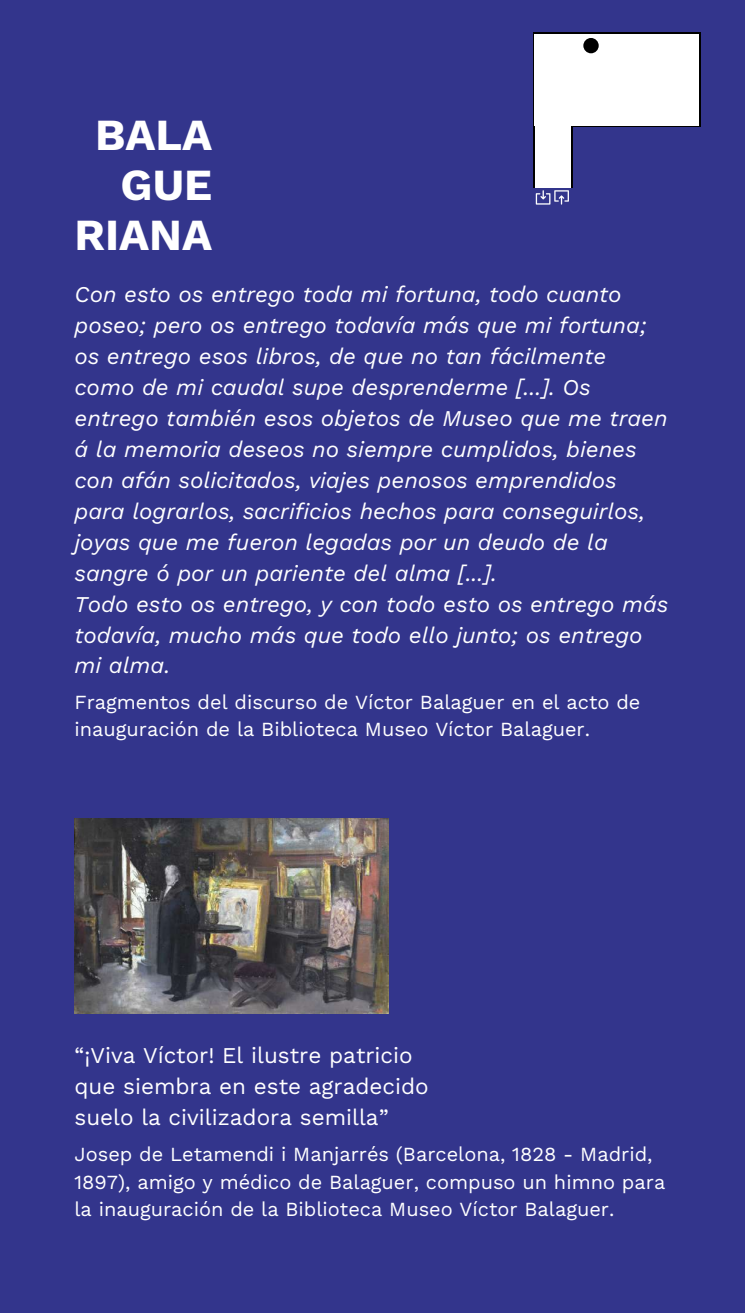
<style>
.page{position:relative;width:745px;height:1313px;background:#fff}
.page>*{position:absolute;margin:0;border:0;box-sizing:border-box;transform-origin:0 0}
.t1{font:700 44.38px/49.9px "Work Sans";color:#fff;text-align:right}
.t2{font:italic 22.5px/31px "Work Sans";color:#fff}
.t3{font:22.5px/31px "Work Sans";color:#fff}
.t4{font:20px/27.2px "Work Sans";color:#fff}
</style>
<div class="page">
<div style="left:0;top:0;width:744px;height:1312px;background:#33358c"></div>
<img style="left:74px;top:819px;width:315px;height:195px">
<svg style="left:533px;top:32px;width:167px;height:173px"></svg>
<h1 class="t1" style="left:74px;top:109px;width:139px">BALA<br>GUE<br>RIANA</h1>
<p class="t2" style="left:74px;top:279px;width:595px">Con esto os entrego toda mi fortuna, todo cuanto poseo; pero os entrego todavía más que mi fortuna; os entrego esos libros, de que no tan fácilmente como de mi caudal supe desprenderme [...]. Os entrego también esos objetos de Museo que me traen á la memoria deseos no siempre cumplidos, bienes con afán solicitados, viajes penosos emprendidos para lograrlos, sacrificios hechos para conseguirlos, joyas que me fueron legadas por un deudo de la sangre ó por un pariente del alma [...].<br>Todo esto os entrego, y con todo esto os entrego más todavía, mucho más que todo ello junto; os entrego mi alma.</p>
<p class="t4" style="left:74px;top:688px;width:567px">Fragmentos del discurso de Víctor Balaguer en el acto de inauguración de la Biblioteca Museo Víctor Balaguer.</p>
<p class="t3" style="left:74px;top:1040px;width:356px">“¡Viva Víctor! El ilustre patricio que siembra en este agradecido suelo la civilizadora semilla”</p>
<p class="t4" style="left:74px;top:1140px;width:592px">Josep de Letamendi i Manjarrés (Barcelona, 1828 - Madrid,<br>1897), amigo y médico de Balaguer, compuso un himno para la inauguración de la Biblioteca Museo Víctor Balaguer.</p>
</div>
